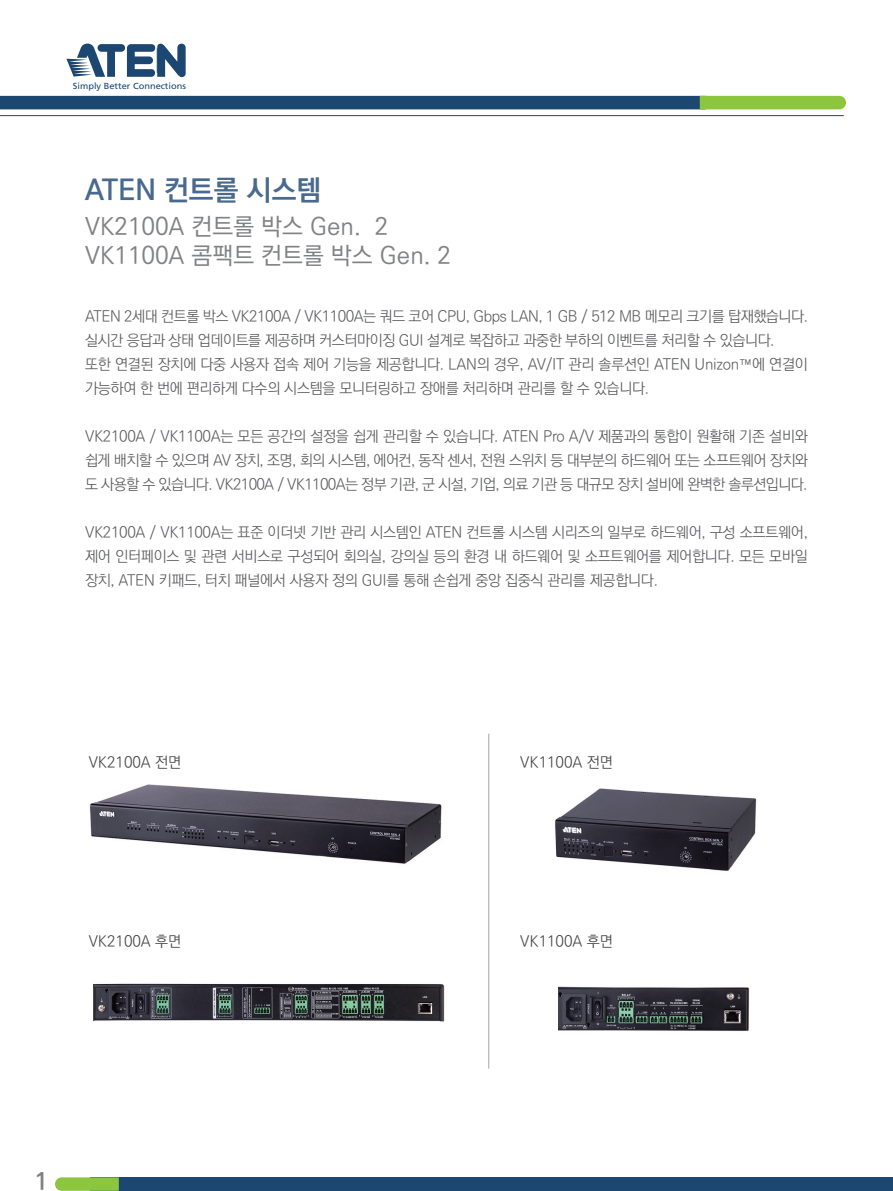
<style>
.page{position:relative;width:893px;height:1191px;background:#fff}
.page>*{position:absolute;margin:0;border:0;box-sizing:border-box;transform-origin:0 0}
.t1{font:28.5px "Ko Pub World Dotum PB";color:#496a8e}
.t2{font:24px/28.8px "Ko Pub World Dotum PM";color:#808285}
.t3{font:24px "Ko Pub World Dotum PB";color:#808285}
.t4{font:15px/24px "Ko Pub World Dotum PL";letter-spacing:-.03em;color:#57585a;text-align:justify}
.t5{font:15px "Ko Pub World Dotum PL";color:#3e3e3f}
.t6{font:8.85px "Frutiger";color:#1c4771;scale:1.05 1}
</style>
<div class="page">
<hr style="left:0;top:115px;width:844px;height:1px;background:#1c4771">
<div style="left:0;top:96px;width:706px;height:13px;background:#1c4771"></div>
<svg style="left:66px;top:43px;width:120px;height:34px"></svg>
<div style="left:700px;top:96px;width:146px;height:13px;background:#8bc63e"></div>
<div style="left:91px;top:1177px;width:802px;height:13px;background:#1c4771"></div>
<svg style="left:55px;top:1177px;width:64px;height:13px"></svg>
<img style="left:89px;top:784px;width:353px;height:80px">
<img style="left:555px;top:788px;width:202px;height:83px">
<img style="left:94px;top:983px;width:351px;height:39px">
<img style="left:559px;top:986px;width:191px;height:45px">
<hr style="left:488px;top:733px;width:1px;height:335px;background:#a8a9ad">
<p class="t6" style="left:73px;top:81px;width:109px">Simply Better Connections</p>
<h1 class="t1" style="left:85px;top:169px;width:238px">ATEN 컨트롤 시스템</h1>
<h2 class="t2" style="left:85px;top:213px;width:367px">VK2100A 컨트롤 박스 Gen. 2<br>VK1100A 콤팩트 컨트롤 박스 Gen. 2</h2>
<p class="t4" style="left:85px;top:305px;width:724px;text-align:left">ATEN 2세대 컨트롤 박스 VK2100A / VK1100A는 쿼드 코어 CPU, Gbps LAN, 1 GB / 512 MB 메모리 크기를 탑재했습니다. 실시간 응답과 상태 업데이트를 제공하며 커스터마이징 GUI 설계로 복잡하고 과중한 부하의 이벤트를 처리할 수 있습니다.<br>또한 연결된 장치에 다중 사용자 접속 제어 기능을 제공합니다. LAN의 경우, AV/IT 관리 솔루션인 ATEN Unizon™에 연결이 가능하여 한 번에 편리하게 다수의 시스템을 모니터링하고 장애를 처리하며 관리를 할 수 있습니다.</p>
<p class="t4" style="left:85px;top:425px;width:724px">VK2100A / VK1100A는 모든 공간의 설정을 쉽게 관리할 수 있습니다. ATEN Pro A/V 제품과의 통합이 원활해 기존 설비와 쉽게 배치할 수 있으며 AV 장치, 조명, 회의 시스템, 에어컨, 동작 센서, 전원 스위치 등 대부분의 하드웨어 또는 소프트웨어 장치와 도 사용할 수 있습니다. VK2100A / VK1100A는 정부 기관, 군 시설, 기업, 의료 기관 등 대규모 장치 설비에 완벽한 솔루션입니다.</p>
<p class="t4" style="left:85px;top:521px;width:724px">VK2100A / VK1100A는 표준 이더넷 기반 관리 시스템인 ATEN 컨트롤 시스템 시리즈의 일부로 하드웨어, 구성 소프트웨어, 제어 인터페이스 및 관련 서비스로 구성되어 회의실, 강의실 등의 환경 내 하드웨어 및 소프트웨어를 제어합니다. 모든 모바일 장치, ATEN 키패드, 터치 패널에서 사용자 정의 GUI를 통해 손쉽게 중앙 집중식 관리를 제공합니다.</p>
<p class="t5" style="left:89px;top:751px;width:94px">VK2100A 전면</p>
<p class="t5" style="left:89px;top:930px;width:94px">VK2100A 후면</p>
<p class="t5" style="left:520px;top:751px;width:94px">VK1100A 전면</p>
<p class="t5" style="left:520px;top:930px;width:94px">VK1100A 후면</p>
<h2 class="t3" style="left:35px;top:1164px;width:15px">1</h2>
</div>
